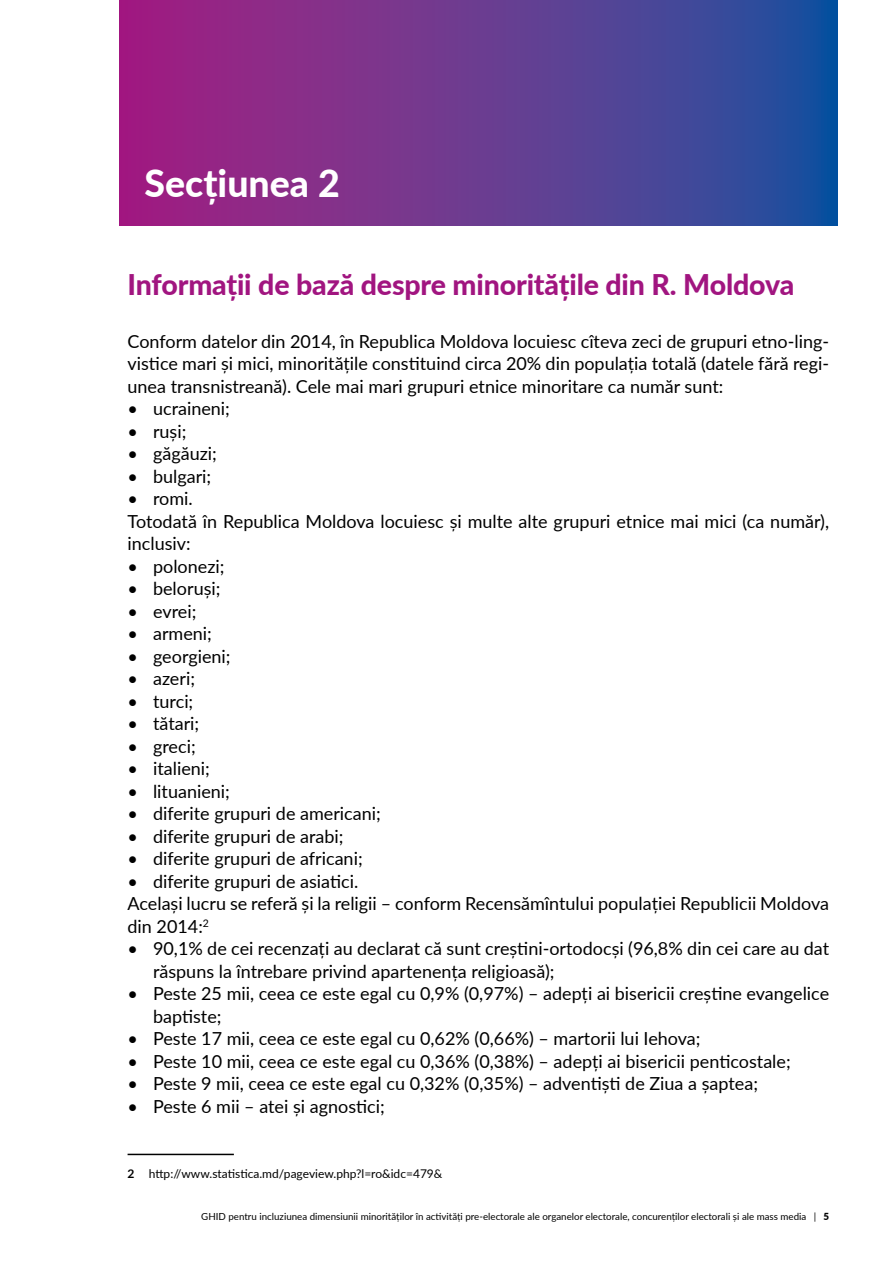
<style>
.page{position:relative;width:893px;height:1263px;background:#fff}
.page>*{position:absolute;margin:0;border:0;box-sizing:border-box;transform-origin:0 0}
.t1{font:800 37.5px "Lato";color:#fff}
.t2{font:800 28.5px "Lato";letter-spacing:-.005em;color:#a11580}
.t3{font:18px/22.5px "Lato";color:#000}
.t4{font:12px "Lato";color:#000}
.t5{font:9.75px "Lato";color:#000}
.s1{font-weight:700}
.s2{font-weight:900}
</style>
<div class="page">
<svg style="left:119px;top:0;width:719px;height:226px"></svg>
<hr style="left:128px;top:1154px;width:106px;height:1px;background:#000">
<h1 class="t1" style="left:145px;top:156px;width:197px">Secțiunea 2</h1>
<h2 class="t2" style="left:128px;top:264px;width:668px">Informații de bază despre minoritățile din R. Moldova</h2>
<p class="t3" style="left:128px;top:329px;width:703px;text-align:justify">Conform datelor din 2014, în Republica Moldova locuiesc cîteva zeci de grupuri etno-ling&shy;vistice mari și mici, minoritățile constituind circa 20% din populația totală (datele fără regi&shy;unea transnistreană). Cele mai mari grupuri etnice minoritare ca număr sunt:</p>
<p class="t3" style="left:128px;top:397px;width:104px">• ucraineni;</p>
<p class="t3" style="left:128px;top:419px;width:60px">• ruși;</p>
<p class="t3" style="left:128px;top:442px;width:91px">• găgăuzi;</p>
<p class="t3" style="left:128px;top:464px;width:85px">• bulgari;</p>
<p class="t3" style="left:128px;top:487px;width:703px">• romi.<br>Totodată în Republica Moldova locuiesc și multe alte grupuri etnice mai mici (ca număr), inclusiv:</p>
<p class="t3" style="left:128px;top:554px;width:98px">• polonezi;</p>
<p class="t3" style="left:128px;top:577px;width:94px">• beloruși;</p>
<p class="t3" style="left:128px;top:599px;width:70px">• evrei;</p>
<p class="t3" style="left:128px;top:622px;width:86px">• armeni;</p>
<p class="t3" style="left:128px;top:644px;width:105px">• georgieni;</p>
<p class="t3" style="left:128px;top:667px;width:69px">• azeri;</p>
<p class="t3" style="left:128px;top:689px;width:67px">• turci;</p>
<p class="t3" style="left:128px;top:712px;width:73px">• tătari;</p>
<p class="t3" style="left:128px;top:734px;width:70px">• greci;</p>
<p class="t3" style="left:128px;top:757px;width:84px">• italieni;</p>
<p class="t3" style="left:128px;top:779px;width:104px">• lituanieni;</p>
<p class="t3" style="left:128px;top:802px;width:255px">• diferite grupuri de americani;</p>
<p class="t3" style="left:128px;top:824px;width:217px">• diferite grupuri de arabi;</p>
<p class="t3" style="left:128px;top:847px;width:237px">• diferite grupuri de africani;</p>
<p class="t3" style="left:128px;top:869px;width:703px">• diferite grupuri de asiatici.<br>Același lucru se referă și la religii – conform Recensămîntului populației Republicii Moldova din 2014:<sup>2</sup></p>
<p class="t3" style="left:153px;top:937px;width:678px;text-indent:-26px">• 90,1% de cei recenzați au declarat că sunt creștini-ortodocși (96,8% din cei care au dat răspuns la întrebare privind apartenența religioasă);</p>
<p class="t3" style="left:153px;top:982px;width:678px;text-indent:-26px">• Peste 25 mii, ceea ce este egal cu 0,9% (0,97%) – adepți ai bisericii creștine evangelice baptiste;</p>
<p class="t3" style="left:128px;top:1027px;width:574px">• Peste 17 mii, ceea ce este egal cu 0,62% (0,66%) – martorii lui Iehova;</p>
<p class="t3" style="left:128px;top:1049px;width:665px">• Peste 10 mii, ceea ce este egal cu 0,36% (0,38%) – adepți ai bisericii penticostale;</p>
<p class="t3" style="left:128px;top:1072px;width:632px">• Peste 9 mii, ceea ce este egal cu 0,32% (0,35%) – adventiști de Ziua a șaptea;</p>
<p class="t3" style="left:128px;top:1094px;width:259px">• Peste 6 mii – atei și agnostici;</p>
<p class="t4" style="left:128px;top:1165px;width:316px"><span class="s1">2</span> http://www.statistica.md/pageview.php?l=ro&amp;idc=479&amp;</p>
<p class="t5" style="left:201px;top:1209px;width:629px">GHID pentru incluziunea dimensiunii minorităților în activități pre-electorale ale organelor electorale, concurenților electorali și ale mass media | <span class="s2">5</span></p>
</div>
